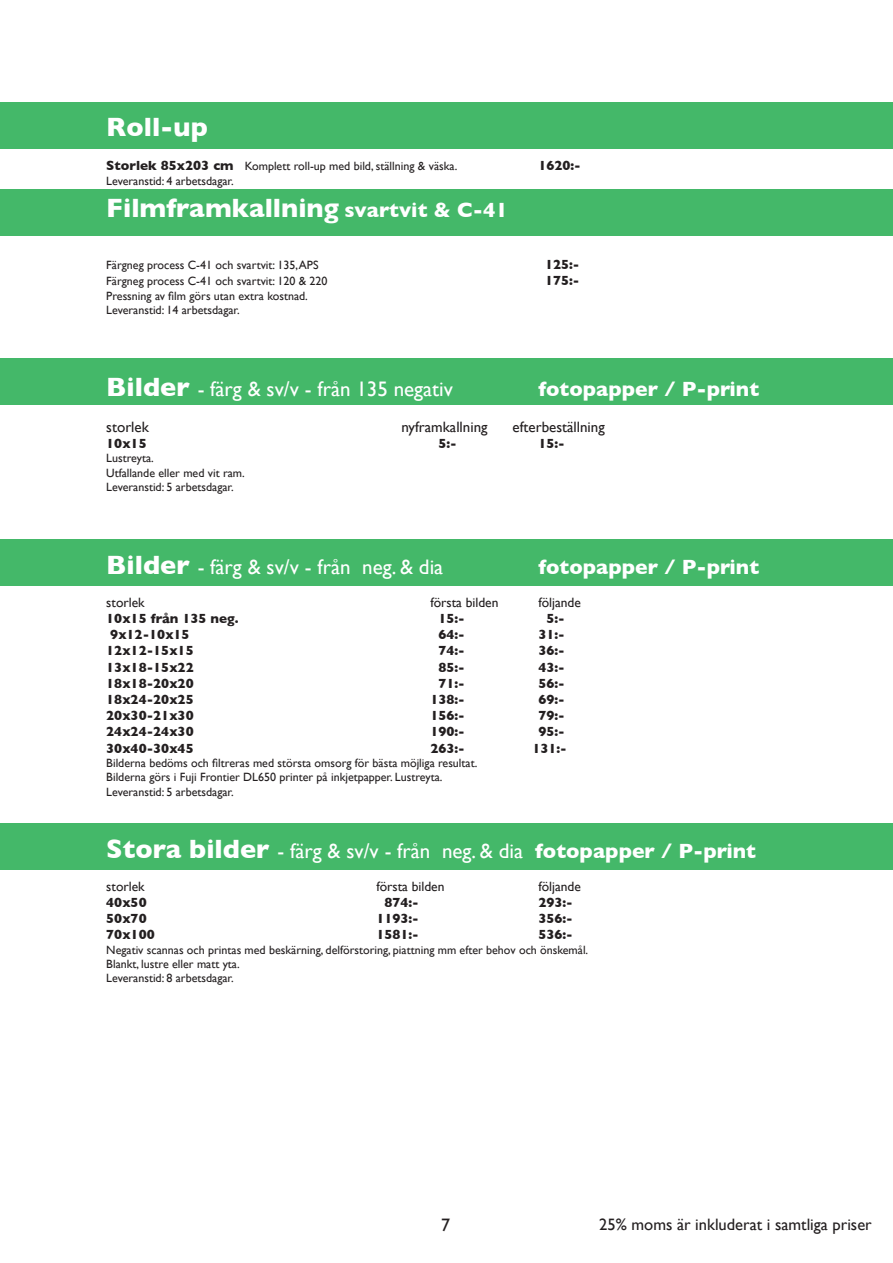
<style>
.page{position:relative;width:893px;height:1263px;background:#fff}
.page>*{position:absolute;margin:0;border:0;box-sizing:border-box;transform-origin:0 0}
.t1{font:700 27px "Gill Sans";color:#fff}
.t2{font:21px "Gill Sans";color:#fff}
.t3{font:700 21px "Gill Sans";color:#fff}
.t4{font:18px "Gill Sans";color:#231f20}
.t5{font:16.5px "Gill Sans";color:#231f20}
.t6{font:15px "Gill Sans";color:#231f20}
.t7{font:700 13.5px "Gill Sans";color:#231f20}
.t8{font:13.5px "Gill Sans";color:#231f20}
.t9{font:12px "Gill Sans";color:#231f20}
.s1{font-weight:700;font-size:13.5px}
.s2{font-size:21px}
.s3{font-weight:700;font-size:27px}
.s4{font-weight:700}
</style>
<div class="page">
<div style="left:0;top:189px;width:893px;height:47px;background:#44b869"></div>
<div style="left:0;top:823px;width:893px;height:47px;background:#44b869"></div>
<div style="left:0;top:539px;width:893px;height:47px;background:#44b869"></div>
<div style="left:0;top:358px;width:893px;height:47px;background:#44b869"></div>
<div style="left:0;top:102px;width:893px;height:46px;background:#44b869"></div>
<p class="t1" style="left:106px;top:105px;width:103px">Roll-up</p>
<p class="t9" style="left:106px;top:159px;width:352px"><span class="s1">Storlek 85x203 cm</span> Komplett roll-up med bild, ställning &amp; väska.</p>
<p class="t7" style="left:538px;top:155px;width:44px">1620:-</p>
<p class="t9" style="left:106px;top:173px;width:129px">Leveranstid: 4 arbetsdagar.</p>
<p class="t1" style="left:106px;top:186px;width:403px">Filmframkallning <span class="s2">svartvit &amp; C-41</span></p>
<p class="t9" style="left:106px;top:258px;width:214px">Färgneg process C-41 och svartvit: 135, APS</p>
<p class="t7" style="left:545px;top:254px;width:36px">125:-</p>
<p class="t9" style="left:106px;top:274px;width:223px">Färgneg process C-41 och svartvit: 120 &amp; 220</p>
<p class="t7" style="left:545px;top:270px;width:36px">175:-</p>
<p class="t9" style="left:106px;top:289px;width:203px">Pressning av film görs utan extra kostnad.</p>
<p class="t9" style="left:106px;top:303px;width:135px">Leveranstid: 14 arbetsdagar.</p>
<p class="t2" style="left:106px;top:376px;width:348px"><span class="s3">Bilder</span> - färg &amp; sv/v - från 135 negativ</p>
<p class="t3" style="left:538px;top:372px;width:222px">fotopapper / P-print</p>
<p class="t6" style="left:106px;top:418px;width:44px">storlek</p>
<p class="t6" style="left:401px;top:418px;width:88px">nyframkallning</p>
<p class="t6" style="left:513px;top:418px;width:94px">efterbeställning</p>
<p class="t7" style="left:106px;top:432px;width:42px">10x15</p>
<p class="t7" style="left:438px;top:432px;width:20px">5:-</p>
<p class="t7" style="left:538px;top:432px;width:28px">15:-</p>
<p class="t9" style="left:106px;top:451px;width:49px">Lustreyta.</p>
<p class="t9" style="left:106px;top:465px;width:140px">Utfallande eller med vit ram.</p>
<p class="t9" style="left:106px;top:480px;width:129px">Leveranstid: 5 arbetsdagar.</p>
<p class="t2" style="left:106px;top:555px;width:338px"><span class="s3">Bilder</span> - färg &amp; sv/v - från neg. &amp; dia</p>
<p class="t3" style="left:538px;top:551px;width:222px">fotopapper / P-print</p>
<p class="t8" style="left:106px;top:594px;width:40px">storlek</p>
<p class="t8" style="left:430px;top:594px;width:70px">första bilden</p>
<p class="t8" style="left:538px;top:594px;width:44px">följande</p>
<p class="t7" style="left:106px;top:608px;width:134px">10x15 från 135 neg.</p>
<p class="t7" style="left:438px;top:608px;width:28px">15:-</p>
<p class="t7" style="left:546px;top:608px;width:20px">5:-</p>
<p class="t7" style="left:110px;top:624px;width:81px">9x12-10x15</p>
<p class="t7" style="left:438px;top:624px;width:28px">64:-</p>
<p class="t7" style="left:538px;top:624px;width:28px">31:-</p>
<p class="t7" style="left:106px;top:640px;width:89px">12x12-15x15</p>
<p class="t7" style="left:438px;top:640px;width:28px">74:-</p>
<p class="t7" style="left:538px;top:640px;width:28px">36:-</p>
<p class="t7" style="left:106px;top:656px;width:89px">13x18-15x22</p>
<p class="t7" style="left:438px;top:656px;width:28px">85:-</p>
<p class="t7" style="left:538px;top:656px;width:28px">43:-</p>
<p class="t7" style="left:106px;top:672px;width:89px">18x18-20x20</p>
<p class="t7" style="left:438px;top:672px;width:28px">71:-</p>
<p class="t7" style="left:538px;top:672px;width:28px">56:-</p>
<p class="t7" style="left:106px;top:689px;width:89px">18x24-20x25</p>
<p class="t7" style="left:430px;top:689px;width:36px">138:-</p>
<p class="t7" style="left:538px;top:689px;width:28px">69:-</p>
<p class="t7" style="left:106px;top:705px;width:89px">20x30-21x30</p>
<p class="t7" style="left:430px;top:705px;width:36px">156:-</p>
<p class="t7" style="left:538px;top:705px;width:28px">79:-</p>
<p class="t7" style="left:106px;top:721px;width:89px">24x24-24x30</p>
<p class="t7" style="left:430px;top:721px;width:36px">190:-</p>
<p class="t7" style="left:538px;top:721px;width:28px">95:-</p>
<p class="t7" style="left:106px;top:737px;width:89px">30x40-30x45</p>
<p class="t7" style="left:430px;top:737px;width:36px">263:-</p>
<p class="t7" style="left:532px;top:737px;width:36px">131:-</p>
<p class="t9" style="left:106px;top:756px;width:373px">Bilderna bedöms och filtreras med största omsorg för bästa möjliga resultat.</p>
<p class="t9" style="left:106px;top:770px;width:338px">Bilderna görs i Fuji Frontier DL650 printer på inkjetpapper. Lustreyta.</p>
<p class="t9" style="left:106px;top:785px;width:129px">Leveranstid: 5 arbetsdagar.</p>
<p class="t2" style="left:106px;top:839px;width:651px"><span class="s3">Stora bilder</span> - färg &amp; sv/v - från neg. &amp; dia <span class="s4">fotopapper / P-print</span></p>
<p class="t8" style="left:106px;top:878px;width:40px">storlek</p>
<p class="t8" style="left:376px;top:878px;width:70px">första bilden</p>
<p class="t8" style="left:538px;top:878px;width:44px">följande</p>
<p class="t7" style="left:106px;top:891px;width:42px">40x50</p>
<p class="t7" style="left:384px;top:891px;width:36px">874:-</p>
<p class="t7" style="left:538px;top:891px;width:36px">293:-</p>
<p class="t7" style="left:106px;top:908px;width:42px">50x70</p>
<p class="t7" style="left:376px;top:908px;width:44px">1193:-</p>
<p class="t7" style="left:538px;top:908px;width:36px">356:-</p>
<p class="t7" style="left:106px;top:924px;width:50px">70x100</p>
<p class="t7" style="left:376px;top:924px;width:44px">1581:-</p>
<p class="t7" style="left:538px;top:924px;width:36px">536:-</p>
<p class="t9" style="left:106px;top:942px;width:483px">Negativ scannas och printas med beskärning, delförstoring, piattning mm efter behov och önskemål.</p>
<p class="t9" style="left:106px;top:957px;width:135px">Blankt, lustre eller matt yta.</p>
<p class="t9" style="left:106px;top:971px;width:129px">Leveranstid: 8 arbetsdagar.</p>
<p class="t4" style="left:441px;top:1214px;width:10px">7</p>
<p class="t5" style="left:599px;top:1214px;width:274px">25% moms är inkluderat i samtliga priser</p>
</div>
